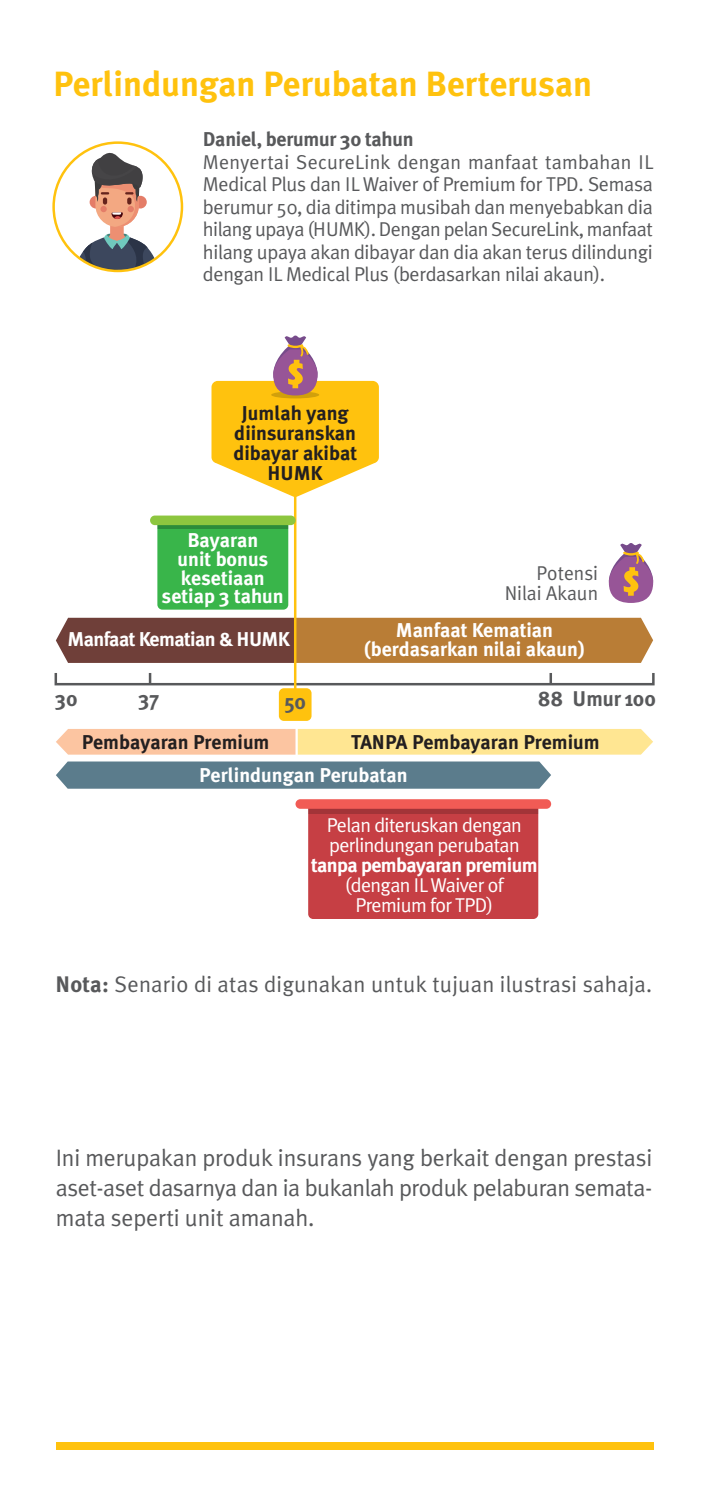
<style>
.page{position:relative;width:709px;height:1489px;background:#fff}
.page>*{position:absolute;margin:0;border:0;box-sizing:border-box;transform-origin:0 0}
.t1{font:700 35px "Meta Plus";color:#ffc20e}
.t2{font:23.75px/30px "Meta Plus";letter-spacing:-.02em;color:#58595b;text-align:justify}
.t3{font:22.5px "Meta Plus";letter-spacing:.01em;color:#58595b}
.t4{font:700 21.25px "Meta Plus";color:#58595b}
.t5{font:20px/22.5px "Meta Plus";letter-spacing:-.015em;color:#58595b;text-align:justify}
.t6{font:700 20px/18.8px "Meta Plus";color:#fff;text-align:center}
.t7{font:700 20px/20px "Meta Plus";color:#231f20;text-align:center}
.t8{font:20px/20px "Meta Plus";letter-spacing:-.03em;color:#fff}
.t9{font:700 20px "Meta Plus";letter-spacing:-.03em;color:#fff}
.t10{font:700 20px "Meta Plus";letter-spacing:-.015em;color:#58595b}
.s1{font-weight:700}
</style>
<div class="page">
<svg style="left:62px;top:148px;width:109px;height:123px"></svg>
<div style="left:56px;top:1442px;width:597px;height:7px;background:#ffc20e"></div>
<div style="left:308px;top:801px;width:230px;height:117px;background:#c63f44;border-radius:5px"></div>
<svg style="left:308px;top:808px;width:230px;height:5px"></svg>
<svg style="left:56px;top:729px;width:597px;height:25px;background:#fdd99a"></svg>
<svg style="left:56px;top:617px;width:597px;height:46px;background:#9f6a3e"></svg>
<div style="left:55px;top:671px;width:599px;height:14px;border:2px solid #58595b"></div>
<svg style="left:549px;top:673px;width:3px;height:11px"></svg>
<hr style="left:294px;top:489px;width:2px;height:203px;background:#ffc20e">
<svg style="left:149px;top:673px;width:2px;height:11px"></svg>
<div style="left:279px;top:688px;width:32px;height:33px;background:#ffc20e;border-radius:5px"></div>
<div style="left:56px;top:761px;width:495px;height:27px;background:#5b7c8c"></div>
<svg style="left:211px;top:335px;width:168px;height:162px"></svg>
<div style="left:295px;top:799px;width:256px;height:9px;background:#f15b55;border-radius:5px"></div>
<div style="left:157px;top:520px;width:131px;height:89px;background:#39b54a;border-radius:5px"></div>
<div style="left:157px;top:520px;width:131px;height:8px;background:#318f3a"></div>
<div style="left:150px;top:515px;width:145px;height:10px;background:#8dc63f;border-radius:5px"></div>
<svg style="left:608px;top:543px;width:46px;height:60px"></svg>
<h1 class="t1" style="left:53px;top:64px;width:540px">Perlindungan Perubatan Berterusan</h1>
<p class="t10" style="left:203px;top:128px;width:212px">Daniel, berumur 30 tahun</p>
<p class="t5" style="left:203px;top:150px;width:452px">Menyertai SecureLink dengan manfaat tambahan IL Medical Plus dan IL Waiver of Premium for TPD. Semasa berumur 50, dia ditimpa musibah dan menyebabkan dia hilang upaya (HUMK). Dengan pelan SecureLink, manfaat hilang upaya akan dibayar dan dia akan terus dilindungi dengan IL Medical Plus (berdasarkan nilai akaun).</p>
<p class="t7" style="left:233px;top:403px;width:125px">Jumlah yang diinsuranskan dibayar akibat<br>HUMK</p>
<p class="t6" style="left:162px;top:531px;width:123px">Bayaran<br>unit bonus kesetiaan setiap 3 tahun</p>
<p class="t9" style="left:67px;top:627px;width:224px">Manfaat Kematian &amp; HUMK</p>
<p class="t4" style="left:56px;top:686px;width:23px">30</p>
<p class="t4" style="left:139px;top:686px;width:21px">37</p>
<p class="t4" style="left:284px;top:689px;width:23px">50</p>
<p class="t5" style="left:504px;top:562px;width:95px;line-height:20px;text-align:right">Potensi<br>Nilai Akaun</p>
<p class="t6" style="left:364px;top:621px;width:223px">Manfaat Kematian (berdasarkan nilai akaun)</p>
<p class="t4" style="left:538px;top:686px;width:119px">88 Umur 100</p>
<p class="t7" style="left:82px;top:732px;width:189px">Pembayaran Premium</p>
<p class="t7" style="left:351px;top:732px;width:250px">TANPA Pembayaran Premium</p>
<p class="t6" style="left:199px;top:765px;width:210px">Perlindungan Perubatan</p>
<p class="t8" style="left:327px;top:814px;width:196px">Pelan diteruskan dengan perlindungan perubatan</p>
<p class="t9" style="left:311px;top:853px;width:228px">tanpa pembayaran premium</p>
<p class="t8" style="left:345px;top:874px;width:160px;text-align:center">(dengan IL Waiver of<br>Premium for TPD)</p>
<p class="t3" style="left:56px;top:971px;width:598px"><span class="s1">Nota:</span> Senario di atas digunakan untuk tujuan ilustrasi sahaja.</p>
<p class="t2" style="left:56px;top:1142px;width:598px">Ini merupakan produk insurans yang berkait dengan prestasi aset-aset dasarnya dan ia bukanlah produk pelaburan semata&shy;mata seperti unit amanah.</p>
</div>
